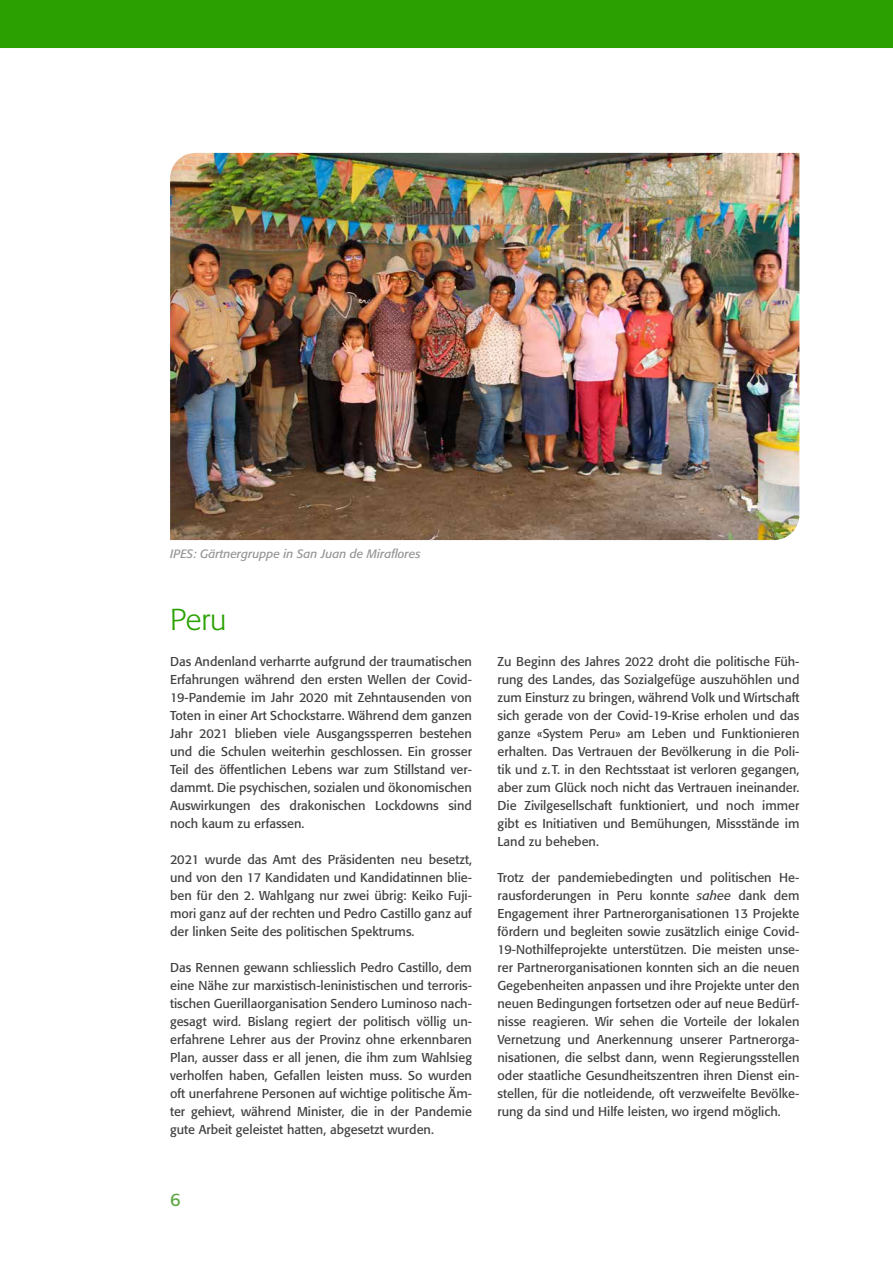
<style>
.page{position:relative;width:893px;height:1263px;background:#fff}
.page>*{position:absolute;margin:0;border:0;box-sizing:border-box;transform-origin:0 0}
.t1{font:300 30px "Formata";color:#2aa100}
.t2{font:18px "Formata";color:#5fa744}
.t3{font:12.75px/18px "Formata";color:#40403f;text-align:justify}
.t4{font:italic 12px "Formata";color:#949494}
.s1{font-style:italic}
</style>
<div class="page">
<img style="left:170px;top:153px;width:629px;height:387px">
<div style="left:0;top:0;width:893px;height:48px;background:#2aa100"></div>
<p class="t4" style="left:170px;top:547px;width:252px">IPES: Gärtnergruppe in San Juan de Miraflores</p>
<h1 class="t1" style="left:170px;top:602px;width:58px">Peru</h1>
<p class="t3" style="left:170px;top:652px;width:303px">Das Andenland verharrte aufgrund der traumatischen Erfahrungen während den ersten Wellen der Covid-19-Pandemie im Jahr 2020 mit Zehntausenden von Toten in einer Art Schockstarre. Während dem ganzen Jahr 2021 blieben viele Ausgangssperren bestehen und die Schulen weiterhin geschlossen. Ein grosser Teil des öffentlichen Lebens war zum Stillstand ver&shy;dammt. Die psychischen, sozialen und ökonomischen Auswirkungen des drakonischen Lockdowns sind noch kaum zu erfassen.</p>
<p class="t3" style="left:170px;top:851px;width:303px">2021 wurde das Amt des Präsidenten neu besetzt, und von den 17 Kandidaten und Kandidatinnen blie&shy;ben für den 2. Wahlgang nur zwei übrig: Keiko Fuji&shy;mori ganz auf der rechten und Pedro Castillo ganz auf der linken Seite des politischen Spektrums.</p>
<p class="t3" style="left:170px;top:959px;width:303px">Das Rennen gewann schliesslich Pedro Castillo, dem eine Nähe zur marxistisch-leninistischen und terroris&shy;tischen Guerillaorganisation Sendero Luminoso nach&shy;gesagt wird. Bislang regiert der politisch völlig un&shy;erfahrene Lehrer aus der Provinz ohne erkennbaren Plan, ausser dass er all jenen, die ihm zum Wahlsieg verholfen haben, Gefallen leisten muss. So wurden oft unerfahrene Personen auf wichtige politische Äm&shy;ter gehievt, während Minister, die in der Pandemie gute Arbeit geleistet hatten, abgesetzt wurden.</p>
<h2 class="t2" style="left:170px;top:1189px;width:12px">6</h2>
<p class="t3" style="left:497px;top:653px;width:303px">Zu Beginn des Jahres 2022 droht die politische Füh&shy;rung des Landes, das Sozialgefüge auszuhöhlen und zum Einsturz zu bringen, während Volk und Wirtschaft sich gerade von der Covid-19-Krise erholen und das ganze «System Peru» am Leben und Funktionieren erhalten. Das Vertrauen der Bevölkerung in die Poli&shy;tik und z.T. in den Rechtsstaat ist verloren gegangen, aber zum Glück noch nicht das Vertrauen ineinander.<br>Die Zivilgesellschaft funktioniert, und noch immer gibt es Initiativen und Bemühungen, Missstände im Land zu beheben.</p>
<p class="t3" style="left:497px;top:869px;width:303px">Trotz der pandemiebedingten und politischen He&shy;rausforderungen in Peru konnte <span class="s1">sahee</span> dank dem Engagement ihrer Partnerorganisationen 13 Projekte fördern und begleiten sowie zusätzlich einige Covid-19-Nothilfeprojekte unterstützen. Die meisten unse&shy;rer Partnerorganisationen konnten sich an die neuen Gegebenheiten anpassen und ihre Projekte unter den neuen Bedingungen fortsetzen oder auf neue Bedürf&shy;nisse reagieren. Wir sehen die Vorteile der lokalen Vernetzung und Anerkennung unserer Partnerorga&shy;nisationen, die selbst dann, wenn Regierungsstellen oder staatliche Gesundheitszentren ihren Dienst ein&shy;stellen, für die notleidende, oft verzweifelte Bevölke&shy;rung da sind und Hilfe leisten, wo irgend möglich.</p>
</div>
